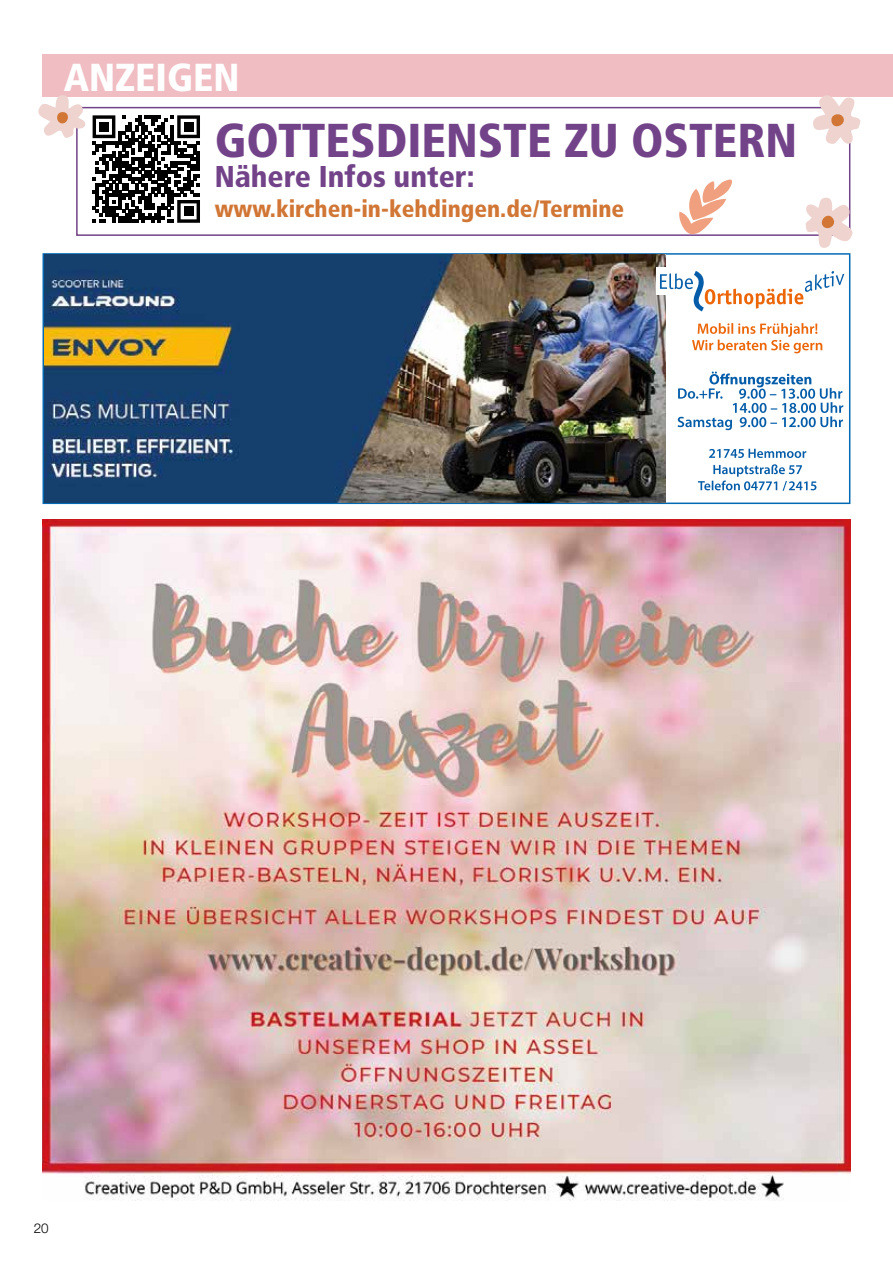
<style>
.page{position:relative;width:893px;height:1263px;background:#fff}
.page>*{position:absolute;margin:0;border:0;box-sizing:border-box;transform-origin:0 0}
.t1{font:900 condensed 47.55px "Frutiger";color:#734389}
.t2{font:900 condensed 39px "Frutiger";color:#fff}
.t3{font:900 condensed 30.15px "Frutiger";color:#734389}
.t4{font:900 condensed 23.7px "Frutiger";color:#d17634}
.t5{font:300 13.5px "Helvetica Neue LT Std";color:#000}
</style>
<div class="page">
<div style="left:43px;top:54px;width:850px;height:43px;background:#f0bdc3"></div>
<div style="left:76px;top:107px;width:774px;height:129px;border:2px solid #734389"></div>
<div style="left:43px;top:253px;width:807px;height:251px;border:2px solid #0469b3"></div>
<img style="left:44px;top:255px;width:622px;height:247px">
<div style="left:656px;top:267px;width:38px;height:28px;background:#fff"></div>
<svg style="left:660px;top:271px;width:184px;height:40px"></svg>
<svg style="left:692px;top:323px;width:130px;height:30px"></svg>
<svg style="left:678px;top:371px;width:165px;height:59px"></svg>
<svg style="left:698px;top:464px;width:118px;height:27px"></svg>
<svg style="left:709px;top:449px;width:97px;height:9px"></svg>
<img style="left:43px;top:520px;width:807px;height:681px">
<svg style="left:801px;top:196px;width:52px;height:52px"></svg>
<svg style="left:813px;top:95px;width:47px;height:55px"></svg>
<svg style="left:38px;top:93px;width:162px;height:130px"></svg>
<div style="left:184px;top:122px;width:9px;height:10px;background:#000"></div>
<div style="left:99px;top:122px;width:10px;height:10px;background:#000"></div>
<div style="left:184px;top:206px;width:9px;height:10px;background:#000"></div>
<svg style="left:678px;top:179px;width:57px;height:56px"></svg>
<h2 class="t2" style="left:64px;top:54px;width:177px">ANZEIGEN</h2>
<h1 class="t1" style="left:215px;top:112px;width:584px">GOTTESDIENSTE ZU OSTERN</h1>
<p class="t3" style="left:215px;top:158px;width:261px">Nähere Infos unter:</p>
<p class="t4" style="left:215px;top:194px;width:411px">www.kirchen-in-kehdingen.de/Termine</p>
<p class="t5" style="left:34px;top:1220px;width:17px">20</p>
</div>
